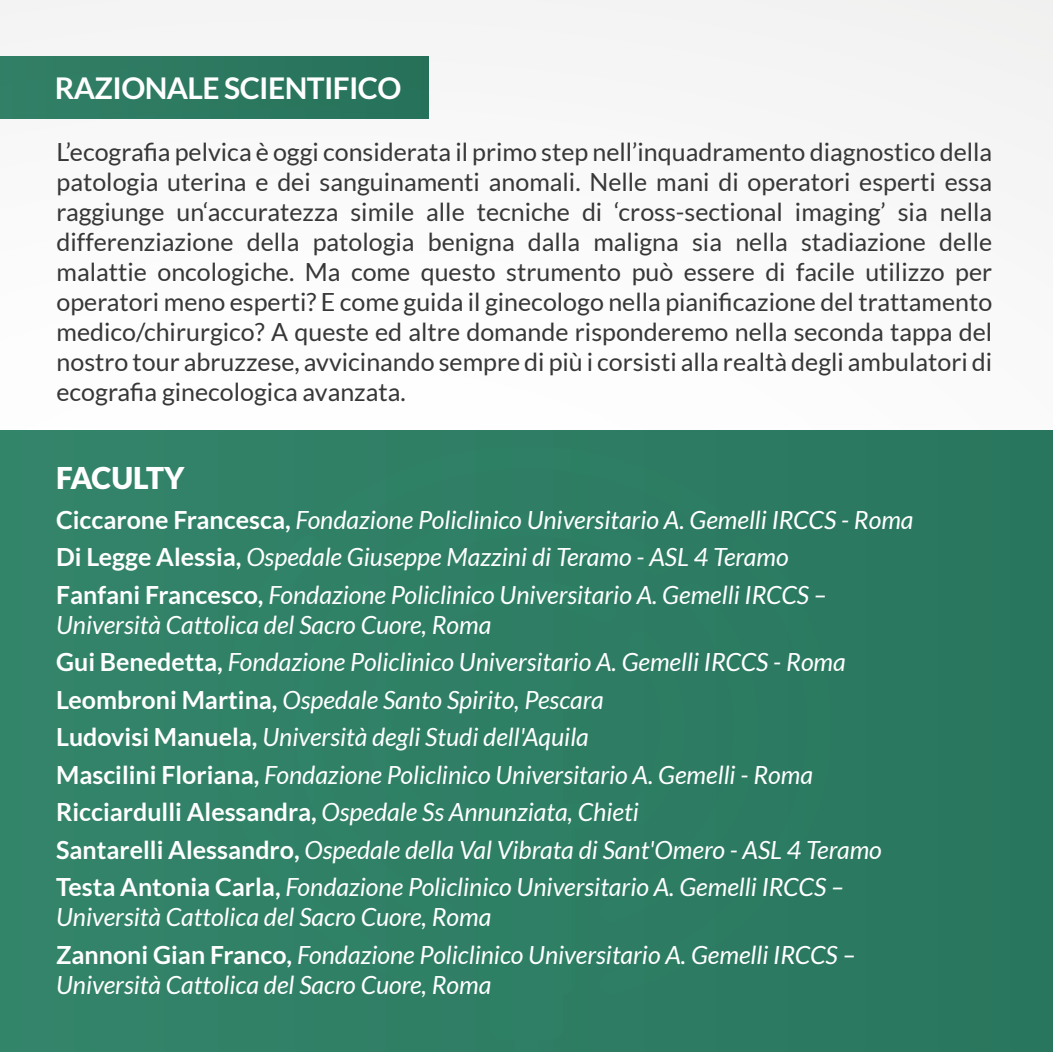
<style>
.page{position:relative;width:1053px;height:1052px;background:#fff}
.page>*{position:absolute;margin:0;border:0;box-sizing:border-box;transform-origin:0 0}
.t1{font:700 30px "Lato";letter-spacing:-.02em;color:#fff}
.t2{font:900 30px "Lato";letter-spacing:-.015em;color:#fff}
.t3{font:italic 25px/37.5px "Lato";color:#fff}
.t4{font:25px/30px "Lato";color:#383737;text-align:justify}
.s1{font-weight:700;font-style:normal}
</style>
<div class="page">
<div style="left:0;top:0;width:1052px;height:1052px;background:#fafafa"></div>
<div style="left:0;top:430px;width:1052px;height:622px;background:#2e7e65"></div>
<div style="left:0;top:56px;width:428px;height:62px;background:#2c7960"></div>
<p class="t1" style="left:55px;top:71px;width:348px">RAZIONALE SCIENTIFICO</p>
<p class="t4" style="left:56px;top:137px;width:937px">L’ecografia pelvica è oggi considerata il primo step nell’inquadramento diagnostico della patologia uterina e dei sanguinamenti anomali. Nelle mani di operatori esperti essa raggiunge un‘accuratezza simile alle tecniche di ‘cross-sectional imaging’ sia nella differenziazione della patologia benigna dalla maligna sia nella stadiazione delle malattie oncologiche. Ma come questo strumento può essere di facile utilizzo per operatori meno esperti? E come guida il ginecologo nella pianificazione del trattamento medico/chirurgico? A queste ed altre domande risponderemo nella seconda tappa del nostro tour abruzzese, avvicinando sempre di più i corsisti alla realtà degli ambulatori di ecografia ginecologica avanzata.</p>
<p class="t2" style="left:56px;top:460px;width:130px">FACULTY</p>
<p class="t3" style="left:56px;top:502px;width:858px"><span class="s1">Ciccarone Francesca,</span> Fondazione Policlinico Universitario A. Gemelli IRCCS - Roma<br><span class="s1">Di Legge Alessia,</span> Ospedale Giuseppe Mazzini di Teramo - ASL 4 Teramo<br><span class="s1">Fanfani Francesco,</span> Fondazione Policlinico Universitario A. Gemelli IRCCS –</p>
<p class="t3" style="left:56px;top:607px;width:827px">Università Cattolica del Sacro Cuore, Roma<br><span class="s1">Gui Benedetta,</span> Fondazione Policlinico Universitario A. Gemelli IRCCS - Roma <span class="s1">Leombroni Martina,</span> Ospedale Santo Spirito, Pescara<br><span class="s1">Ludovisi Manuela,</span> Università degli Studi dell'Aquila<br><span class="s1">Mascilini Floriana,</span> Fondazione Policlinico Universitario A. Gemelli - Roma <span class="s1">Ricciardulli Alessandra,</span> Ospedale Ss Annunziata, Chieti<br><span class="s1">Santarelli Alessandro,</span> Ospedale della Val Vibrata di Sant'Omero - ASL 4 Teramo <span class="s1">Testa Antonia Carla,</span> Fondazione Policlinico Universitario A. Gemelli IRCCS –</p>
<p class="t3" style="left:56px;top:899px;width:800px">Università Cattolica del Sacro Cuore, Roma<br><span class="s1">Zannoni Gian Franco,</span> Fondazione Policlinico Universitario A. Gemelli IRCCS –</p>
<p class="t3" style="left:56px;top:967px;width:436px">Università Cattolica del Sacro Cuore, Roma</p>
</div>
